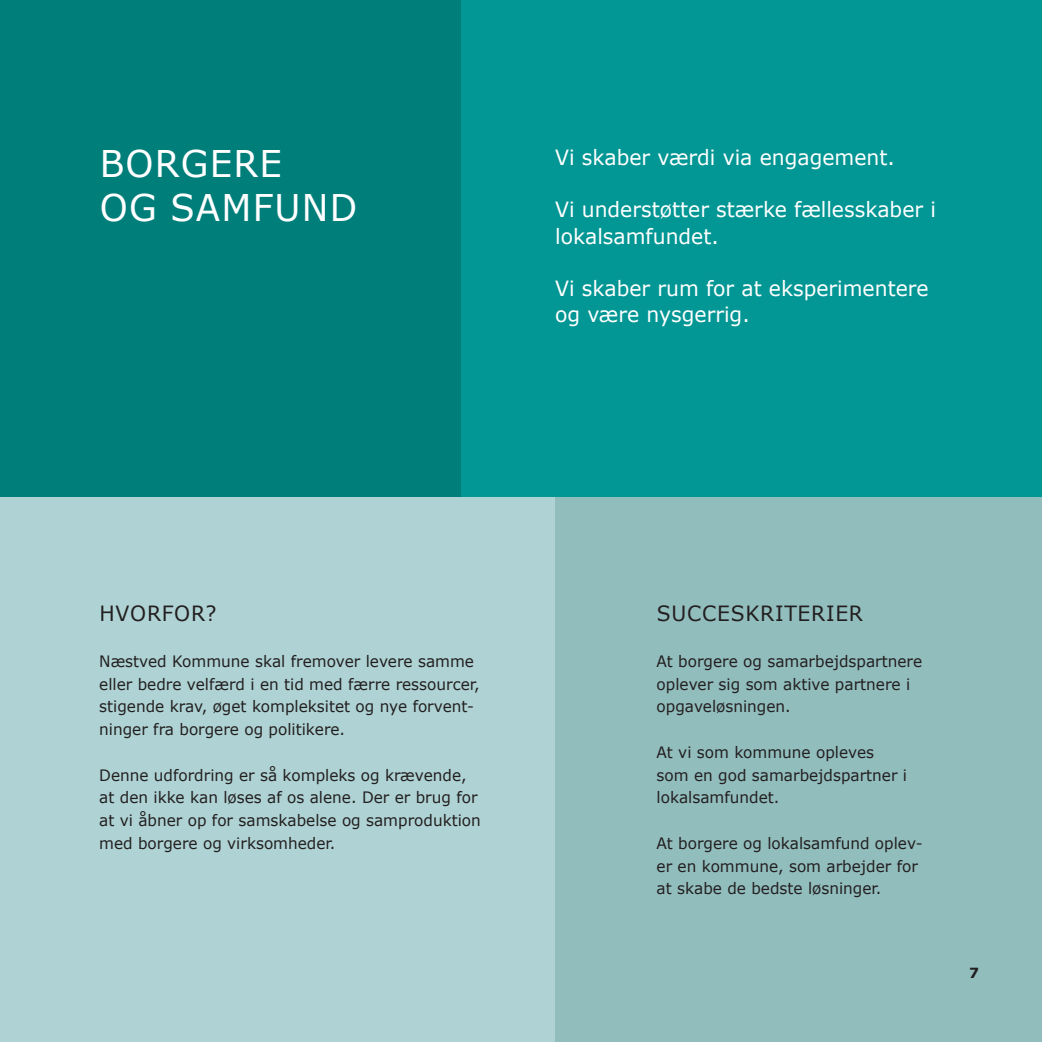
<style>
.page{position:relative;width:1042px;height:1042px;background:#fff}
.page>*{position:absolute;margin:0;border:0;box-sizing:border-box;transform-origin:0 0}
.Paragraph_Style_1{font:36.75px/43.8px "Verdana";letter-spacing:.035em;color:#fff}
.Paragraph_Style_1-2{font:21px/26.2px "Verdana";color:#fff}
.Paragraph_Style_1-3{font:21px "Verdana";letter-spacing:.035em;color:#231f20}
.Paragraph_Style_1-4{font:15.75px/22.8px "Verdana";color:#231f20}
.t1{font:700 14px "Verdana";color:#231f20}
</style>
<div class="page">
<div style="left:0;top:488px;width:635px;height:554px;background:#afd3d4"></div>
<div style="left:556px;top:488px;width:486px;height:554px;background:#92bdbd"></div>
<div style="left:0;top:0;width:1042px;height:496px;background:#007e7a"></div>
<div style="left:461px;top:0;width:581px;height:496px;background:#029694"></div>
<p class="Paragraph_Style_1" style="left:100px;top:141px;width:259px">BORGERE<br>OG SAMFUND</p>
<p class="Paragraph_Style_1-2" style="left:555px;top:144px;width:341px">Vi skaber værdi via engagement.</p>
<p class="Paragraph_Style_1-2" style="left:555px;top:196px;width:382px">Vi understøtter stærke fællesskaber i lokalsamfundet.</p>
<p class="Paragraph_Style_1-2" style="left:555px;top:275px;width:375px">Vi skaber rum for at eksperimentere og være nysgerrig.</p>
<p class="Paragraph_Style_1-3" style="left:100px;top:599px;width:119px">HVORFOR?</p>
<p class="Paragraph_Style_1-4" style="left:99px;top:649px;width:382px">Næstved Kommune skal fremover levere samme eller bedre velfærd i en tid med færre ressourcer, stigende krav, øget kompleksitet og nye forvent&shy;ninger fra borgere og politikere.</p>
<p class="Paragraph_Style_1-4" style="left:99px;top:763px;width:383px">Denne udfordring er så kompleks og krævende, at den ikke kan løses af os alene. Der er brug for at vi åbner op for samskabelse og samproduktion med borgere og virksomheder.</p>
<p class="Paragraph_Style_1-3" style="left:657px;top:599px;width:208px">SUCCESKRITERIER</p>
<p class="Paragraph_Style_1-4" style="left:656px;top:649px;width:267px">At borgere og samarbejdspartnere oplever sig som aktive partnere i opgaveløsningen.</p>
<p class="Paragraph_Style_1-4" style="left:656px;top:740px;width:252px">At vi som kommune opleves som en god samarbejdspartner i lokalsamfundet.</p>
<p class="Paragraph_Style_1-4" style="left:656px;top:831px;width:267px">At borgere og lokalsamfund oplev&shy;er en kommune, som arbejder for at skabe de bedste løsninger.</p>
<p class="t1" style="left:969px;top:963px;width:11px">7</p>
</div>
